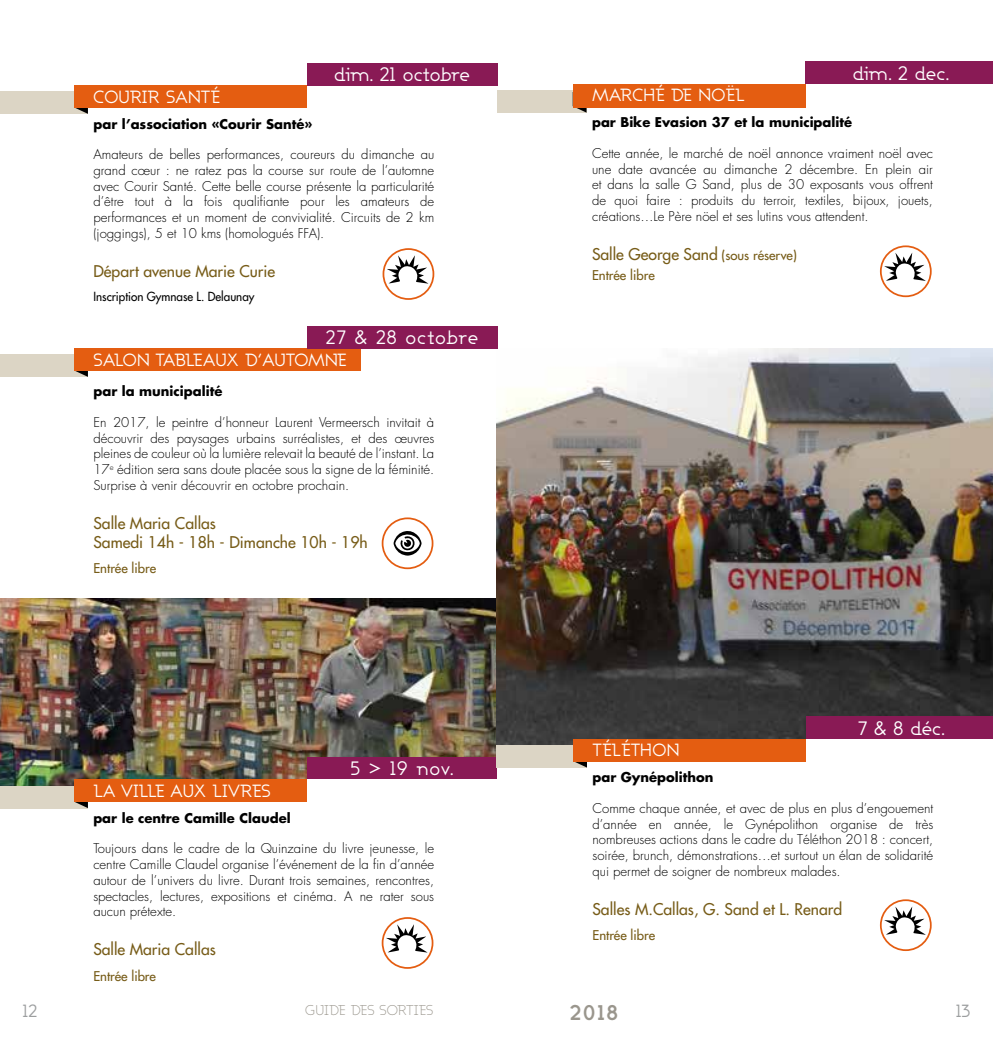
<style>
.page{position:relative;width:993px;height:1042px;background:#fff}
.page>*{position:absolute;margin:0;border:0;box-sizing:border-box;transform-origin:0 0}
.t1{font:21px "Ashby GL Bold";color:#9a968d}
.t2{font:19.25px "Ashby GL Book";letter-spacing:.05em;color:#fff}
.t3{font:17.5px "Ashby GL Book";color:#fff}
.t4{font:17.5px "Ashby GL Book";color:#9c9e9f}
.t5{font:15.75px/18.9px "Futura";color:#775c18}
.t6{font:14px "Ashby GL Light";color:#9a968d}
.t7{font:300 13.12px/15.8px "Futura";color:#000;text-align:justify}
.t8{font:700 13.12px "Futura";color:#000}
.t9{font:13.12px "Futura";color:#775c18}
.t10{font:12.25px "Futura";color:#000;scale:.95 1}
.s1{font-size:13.12px}
</style>
<div class="page">
<img style="left:0;top:598px;width:496px;height:188px">
<div style="left:0;top:786px;width:88px;height:22px;background:#dcd5c5"></div>
<svg style="left:74px;top:801px;width:14px;height:7px"></svg>
<img style="left:496px;top:348px;width:496px;height:397px">
<div style="left:0;top:92px;width:88px;height:22px;background:#dcd5c5"></div>
<svg style="left:74px;top:107px;width:14px;height:7px"></svg>
<div style="left:74px;top:85px;width:233px;height:22px;background:#e45d11"></div>
<div style="left:307px;top:63px;width:190px;height:22px;background:#891a55"></div>
<div style="left:307px;top:757px;width:189px;height:22px;background:#891a55"></div>
<div style="left:307px;top:779px;width:189px;height:29px;background:#fff"></div>
<div style="left:74px;top:779px;width:233px;height:22px;background:#e45d11"></div>
<div style="left:381px;top:517px;width:52px;height:52px;border:2px solid #e45d11;border-radius:50%"></div>
<svg style="left:393px;top:531px;width:28px;height:25px"></svg>
<div style="left:381px;top:917px;width:52px;height:52px;border:2px solid #e45d11;border-radius:50%"></div>
<svg style="left:386px;top:924px;width:41px;height:28px"></svg>
<div style="left:382px;top:248px;width:52px;height:52px;border:2px solid #e45d11;border-radius:50%"></div>
<svg style="left:387px;top:255px;width:41px;height:29px"></svg>
<div style="left:0;top:355px;width:88px;height:22px;background:#dcd5c5"></div>
<svg style="left:74px;top:370px;width:14px;height:7px"></svg>
<div style="left:74px;top:348px;width:286px;height:22px;background:#e45d11"></div>
<div style="left:307px;top:326px;width:190px;height:22px;background:#891a55"></div>
<div style="left:497px;top:90px;width:89px;height:23px;background:#dcd5c5"></div>
<svg style="left:573px;top:107px;width:13px;height:6px"></svg>
<div style="left:572px;top:84px;width:233px;height:23px;background:#e45d11"></div>
<div style="left:805px;top:62px;width:187px;height:22px;background:#891a55"></div>
<div style="left:879px;top:245px;width:52px;height:52px;border:2px solid #e45d11;border-radius:50%"></div>
<svg style="left:884px;top:253px;width:41px;height:28px"></svg>
<div style="left:805px;top:739px;width:187px;height:43px;background:#fff"></div>
<div style="left:496px;top:745px;width:90px;height:22px;background:#dcd5c5"></div>
<svg style="left:573px;top:761px;width:13px;height:6px"></svg>
<div style="left:573px;top:739px;width:232px;height:22px;background:#e45d11"></div>
<div style="left:805px;top:717px;width:187px;height:22px;background:#891a55"></div>
<div style="left:879px;top:899px;width:52px;height:52px;border:2px solid #e45d11;border-radius:50%"></div>
<svg style="left:884px;top:906px;width:41px;height:29px"></svg>
<h2 class="t2" style="left:334px;top:63px;width:137px">DIM. 21 OCTOBRE</h2>
<h3 class="t3" style="left:93px;top:86px;width:128px">COURIR SANTÉ</h3>
<p class="t8" style="left:93px;top:114px;width:220px">par l’association «Courir Santé»</p>
<p class="t7" style="left:93px;top:147px;width:342px">Amateurs de belles performances, coureurs du dimanche au grand cœur : ne ratez pas la course sur route de l’automne avec Courir Santé. Cette belle course présente la particularité d’être tout à la fois qualifiante pour les amateurs de performances et un moment de convivialité. Circuits de 2 km (joggings), 5 et 10 kms (homologués FFA).</p>
<p class="t5" style="left:93px;top:261px;width:183px">Départ avenue Marie Curie</p>
<p class="t10" style="left:93px;top:289px;width:171px">Inscription Gymnase L. Delaunay</p>
<h2 class="t2" style="left:326px;top:326px;width:154px">27 &amp; 28 OCTOBRE</h2>
<h3 class="t3" style="left:93px;top:349px;width:255px">SALON TABLEAUX D’AUTOMNE</h3>
<p class="t8" style="left:93px;top:382px;width:130px">par la municipalité</p>
<p class="t7" style="left:93px;top:414px;width:342px">En 2017, le peintre d’honneur Laurent Vermeersch invitait à découvrir des paysages urbains surréalistes, et des œuvres pleines de couleur où la lumière relevait la beauté de l’instant. La 17<sup>e</sup> édition sera sans doute placée sous la signe de la féminité.<br>Surprise à venir découvrir en octobre prochain.</p>
<p class="t5" style="left:93px;top:513px;width:276px">Salle Maria Callas<br>Samedi 14h - 18h - Dimanche 10h - 19h</p>
<p class="t9" style="left:93px;top:560px;width:64px">Entrée libre</p>
<h2 class="t2" style="left:350px;top:757px;width:105px">5 &gt; 19 NOV.</h2>
<h3 class="t3" style="left:93px;top:780px;width:179px">LA VILLE AUX LIVRES</h3>
<p class="t8" style="left:93px;top:809px;width:199px">par le centre Camille Claudel</p>
<p class="t7" style="left:93px;top:841px;width:342px">Toujours dans le cadre de la Quinzaine du livre jeunesse, le centre Camille Claudel organise l’événement de la fin d’année autour de l’univers du livre. Durant trois semaines, rencontres, spectacles, lectures, expositions et cinéma. A ne rater sous aucun prétexte.</p>
<p class="t5" style="left:93px;top:940px;width:124px">Salle Maria Callas</p>
<p class="t9" style="left:93px;top:967px;width:64px">Entrée libre</p>
<h2 class="t2" style="left:852px;top:61px;width:98px">DIM. 2 DEC.</h2>
<h3 class="t3" style="left:592px;top:85px;width:149px">MARCHÉ DE NOËL</h3>
<p class="t8" style="left:592px;top:113px;width:261px">par Bike Evasion 37 et la municipalité</p>
<p class="t7" style="left:592px;top:145px;width:342px">Cette année, le marché de noël annonce vraiment noël avec une date avancée au dimanche 2 décembre. En plein air et dans la salle G Sand, plus de 30 exposants vous offrent de quoi faire : produits du terroir, textiles, bijoux, jouets, créations…Le Père nöel et ses lutins vous attendent.</p>
<p class="t5" style="left:592px;top:244px;width:206px">Salle George Sand <span class="s1">(sous réserve)</span></p>
<p class="t9" style="left:592px;top:267px;width:64px">Entrée libre</p>
<h2 class="t2" style="left:857px;top:716px;width:89px">7 &amp; 8 DÉC.</h2>
<h3 class="t3" style="left:592px;top:739px;width:88px">TÉLÉTHON</h3>
<p class="t8" style="left:592px;top:768px;width:122px">par Gynépolithon</p>
<p class="t7" style="left:592px;top:800px;width:342px">Comme chaque année, et avec de plus en plus d’engouement d’année en année, le Gynépolithon organise de très nombreuses actions dans le cadre du Téléthon 2018 : concert, soirée, brunch, démonstrations…et surtout un élan de solidarité qui permet de soigner de nombreux malades.</p>
<p class="t5" style="left:592px;top:899px;width:251px">Salles M.Callas, G. Sand et L. Renard</p>
<p class="t9" style="left:592px;top:927px;width:64px">Entrée libre</p>
<h3 class="t4" style="left:23px;top:1000px;width:16px">12</h3>
<p class="t6" style="left:305px;top:1001px;width:130px">GUIDE DES SORTIES</p>
<h1 class="t1" style="left:569px;top:999px;width:50px">2018</h1>
<h3 class="t4" style="left:955px;top:1000px;width:16px">13</h3>
</div>
